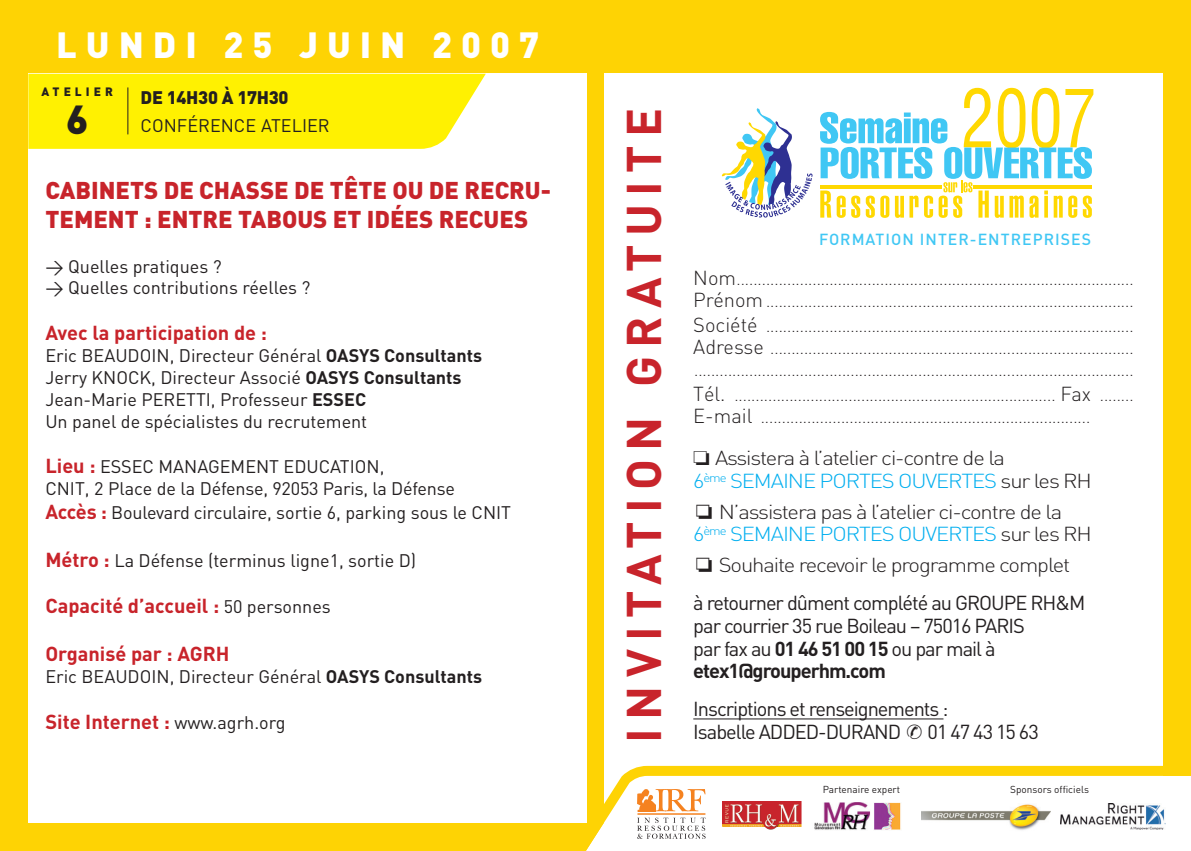
<style>
.page{position:relative;width:1191px;height:851px;background:#fff}
.page>*{position:absolute;margin:0;border:0;box-sizing:border-box;transform-origin:0 0}
.t1{font:condensed 79.2px "Helvetica";color:#ffd801;scale:.86 1}
.t2{font:700 48px "DIN";letter-spacing:.175em;color:#c8242b}
.t3{font:900 40px "DIN";color:#231f20}
.t4{font:900 36px "DIN";letter-spacing:.25em;color:#fff}
.t5{font:900 24px/28.8px "DIN";color:#c8242b}
.t6{font:20px/22.8px "DIN";letter-spacing:-.05em;color:#231f20}
.t7{font:300 20px/22.8px "DIN";letter-spacing:-.05em;color:#231f20;scale:1.1 1}
.t8{font:700 20px "DIN";color:#c8242b}
.t9{font:18px/22px "DIN";color:#231f20}
.t10{font:900 18px "DIN";letter-spacing:-.015em;color:#231f20}
.t11{font:300 16px/22px "DIN";color:#231f20}
.t12{font:500 15.8px "DIN";letter-spacing:.065em;color:#40c7f4}
.t13{font:900 12px "DIN";letter-spacing:.335em;color:#231f20}
.t14{font:10px "DIN";color:#231f20}
.s1{font-weight:700}
.s2{font-weight:700;font-size:20px;color:#c8242b}
.s3{font-weight:400;font-size:18px;color:#231f20}
.s4{font-size:20px}
.s5{color:#00aeef}
.s6{font-family:"MS Gothic";font-weight:400}
.s7{font-family:"MS Gothic"}
.s8{font-weight:300}
</style>
<div class="page">
<div style="left:0;top:0;width:1191px;height:850px;background:#fed304"></div>
<div style="left:28px;top:74px;width:559px;height:748px;background:#fff"></div>
<div style="left:28px;top:74px;width:458px;height:75px;background:#fff101"></div>
<hr style="left:127px;top:87px;width:1px;height:47px;background:#231f20">
<div style="left:604px;top:74px;width:558px;height:748px;background:#fff"></div>
<svg style="left:722px;top:108px;width:90px;height:109px"></svg>
<svg style="left:820px;top:112px;width:272px;height:106px"></svg>
<hr style="left:820px;top:185px;width:121px;height:4px;background:#ffd801">
<hr style="left:974px;top:185px;width:118px;height:4px;background:#ffd801">
<svg style="left:558px;top:765px;width:633px;height:85px"></svg>
<div style="left:903px;top:798px;width:139px;height:36px;background:#fff"></div>
<div style="left:1046px;top:798px;width:117px;height:36px;background:#fff"></div>
<svg style="left:1060px;top:801px;width:106px;height:30px"></svg>
<img style="left:1061px;top:803px;width:104px;height:25px">
<hr style="left:693px;top:718px;width:250px;height:1px;background:#231f20">
<img style="left:722px;top:801px;width:79px;height:28px">
<svg style="left:634px;top:785px;width:73px;height:60px"></svg>
<svg style="left:637px;top:817px;width:68px;height:21px"></svg>
<svg style="left:637px;top:788px;width:68px;height:23px"></svg>
<hr style="left:637px;top:813px;width:68px;height:1px;background:#f58220">
<img style="left:810px;top:801px;width:91px;height:31px">
<img style="left:922px;top:803px;width:128px;height:28px">
<h3 class="t4" style="left:56px;top:32px;width:484px">LUNDI 25 JUIN 2007</h3>
<p class="t13" style="left:42px;top:88px;width:73px">ATELIER</p>
<h3 class="t3" style="left:66px;top:106px;width:24px">6</h3>
<p class="t10" style="left:141px;top:91px;width:149px">DE 14H30 À 17H30</p>
<p class="t9" style="left:141px;top:117px;width:190px">CONFÉRENCE ATELIER</p>
<h3 class="t5" style="left:45px;top:178px;width:507px">CABINETS DE CHASSE DE TÊTE OU DE RECRU-<br>TEMENT : ENTRE TABOUS ET IDÉES RECUES</h3>
<p class="t9" style="left:45px;top:257px;width:267px">&gt; Quelles pratiques ?<br>&gt; Quelles contributions réelles ?</p>
<p class="t8" style="left:45px;top:325px;width:223px">Avec la participation de :</p>
<p class="t9" style="left:45px;top:346px;width:438px">Eric BEAUDOIN, Directeur Général <span class="s1">OASYS Consultants </span>Jerry KNOCK, Directeur Associé <span class="s1">OASYS Consultants </span>Jean-Marie PERETTI, Professeur <span class="s1">ESSEC<br></span>Un panel de spécialistes du recrutement</p>
<p class="t9" style="left:45px;top:458px;width:411px"><span class="s2">Lieu :</span> ESSEC MANAGEMENT EDUCATION,<br>CNIT, 2 Place de la Défense, 92053 Paris, la Défense</p>
<p class="t9" style="left:45px;top:503px;width:467px"><span class="s2">Accès :</span> Boulevard circulaire, sortie 6, parking sous le CNIT</p>
<p class="t9" style="left:45px;top:551px;width:372px"><span class="s2">Métro :</span> La Défense (terminus ligne1, sortie D)</p>
<p class="t8" style="left:45px;top:598px;width:287px">Capacité d’accueil : <span class="s3">50 personnes</span></p>
<p class="t8" style="left:45px;top:646px;width:186px">Organisé par : AGRH</p>
<p class="t9" style="left:45px;top:668px;width:438px">Eric BEAUDOIN, Directeur Général <span class="s1">OASYS Consultants</span></p>
<p class="t8" style="left:45px;top:714px;width:242px">Site Internet : <span class="s3">www.agrh.org</span></p>
<h2 class="t2" style="left:627px;top:742px;width:636px;rotate:-90deg">INVITATION GRATUITE</h2>
<h1 class="t1" style="left:960px;top:88px;width:159px">2007</h1>
<p class="t12" style="left:819px;top:233px;width:273px">FORMATION INTER-ENTREPRISES</p>
<p class="t11" style="left:693px;top:270px;width:442px"><span class="s4">Nom</span>..............................................................................................<br><span class="s4">Prénom</span> .......................................................................................</p>
<p class="t11" style="left:693px;top:317px;width:442px;text-align:justify"><span class="s4">Société</span> .......................................................................................<br><span class="s4">Adresse</span> ...................................................................................... ........................................................................................................</p>
<p class="t11" style="left:693px;top:386px;width:442px"><span class="s4">Tél.</span> ............................................................................ <span class="s4">Fax</span> ........<br><span class="s4">E-mail</span> ..............................................................................</p>
<p class="t7" style="left:693px;top:448px;width:364px">❏ Assistera à l’atelier ci-contre de la<br><span class="s5">6</span><sup>ème</sup> <span class="s5">SEMAINE PORTES OUVERTES</span> sur les RH</p>
<p class="t7" style="left:693px;top:502px;width:364px"><span class="s6">-</span> N’assistera pas à l’atelier ci-contre de la<br><span class="s5">6</span><sup>ème</sup> <span class="s5">SEMAINE PORTES OUVERTES</span> sur les RH</p>
<p class="t6" style="left:693px;top:548px;width:394px;line-height:37.6px"><span class="s7">-</span> <span class="s8">Souhaite recevoir le programme complet </span>à retourner dûment complété au GROUPE RH&amp;M</p>
<p class="t6" style="left:693px;top:616px;width:333px">par courrier 35 rue Boileau – 75016 PARIS par fax au <span class="s1">01 46 51 00 15</span> ou par mail à <span class="s1">etex1@grouperhm.com</span></p>
<p class="t6" style="left:693px;top:699px;width:347px">Inscriptions et renseignements :<br>Isabelle ADDED-DURAND <span class="s7">✆</span> 01 47 43 15 63</p>
<p class="t14" style="left:822px;top:786px;width:79px">Partenaire expert</p>
<p class="t14" style="left:1010px;top:786px;width:80px">Sponsors officiels</p>
</div>
